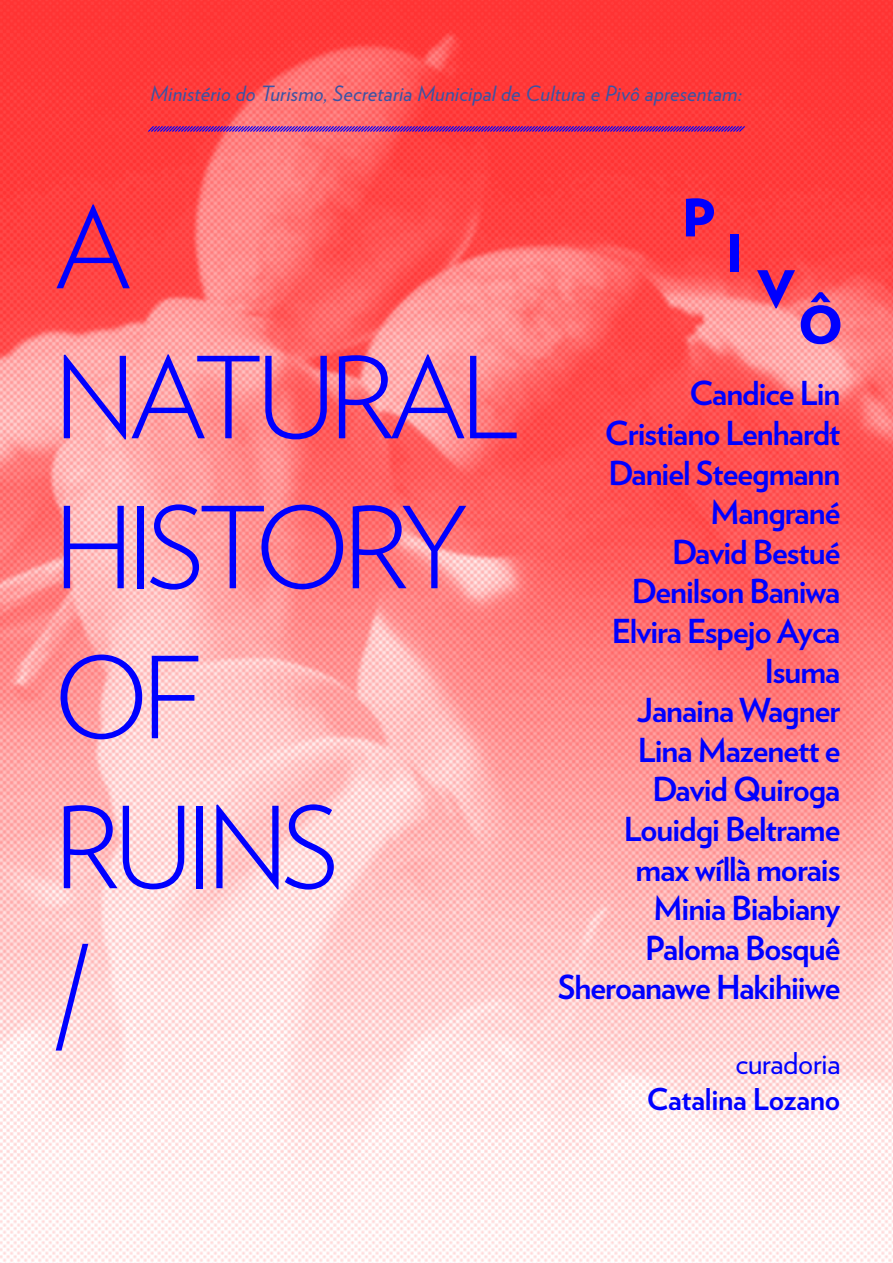
<style>
.page{position:relative;width:893px;height:1263px;background:#fff}
.page>*{position:absolute;margin:0;border:0;box-sizing:border-box;transform-origin:0 0}
.t1{font:300 112.5px/150px "Verlag";letter-spacing:-.06em;color:#00f}
.t2{font:900 51.6px "Verlag";color:#00f}
.t3{font:700 33px/39.6px "Verlag";letter-spacing:-.03em;color:#00f;text-align:right}
.t4{font:700 30px "Verlag";letter-spacing:-.01em;color:#00f}
.t5{font:30px "Verlag";letter-spacing:-.01em;color:#00f}
.t6{font:italic 21px "Verlag";letter-spacing:.01em;color:#3a53a4}
</style>
<div class="page">
<img style="left:0;top:0;width:893px;height:1262px">
<svg style="left:147px;top:125px;width:599px;height:8px;background:#a73188"></svg>
<p class="t6" style="left:150px;top:77px;width:594px">Ministério do Turismo, Secretaria Municipal de Cultura e Pivô apresentam:</p>
<h1 class="t1" style="left:54px;top:167px;width:465px">A<br>NATURAL<br>HISTORY<br>OF<br>RUINS<br>/</h1>
<h2 class="t2" style="left:682px;top:175px;width:36px">P</h2>
<h2 class="t2" style="left:726px;top:211px;width:19px">I</h2>
<h2 class="t2" style="left:757px;top:247px;width:39px">V</h2>
<h2 class="t2" style="left:798px;top:282px;width:47px">Ô</h2>
<p class="t3" style="left:558px;top:372px;width:284px">Candice Lin<br>Cristiano Lenhardt<br>Daniel Steegmann<br>Mangrané<br>David Bestué<br>Denilson Baniwa<br>Elvira Espejo Ayca<br>Isuma<br>Janaina Wagner<br>Lina Mazenett e<br>David Quiroga<br>Louidgi Beltrame<br>max wíllà morais<br>Minia Biabiany<br>Paloma Bosquê<br>Sheroanawe Hakihiiwe</p>
<p class="t5" style="left:735px;top:1041px;width:106px">curadoria</p>
<p class="t4" style="left:647px;top:1076px;width:195px">Catalina Lozano</p>
</div>
